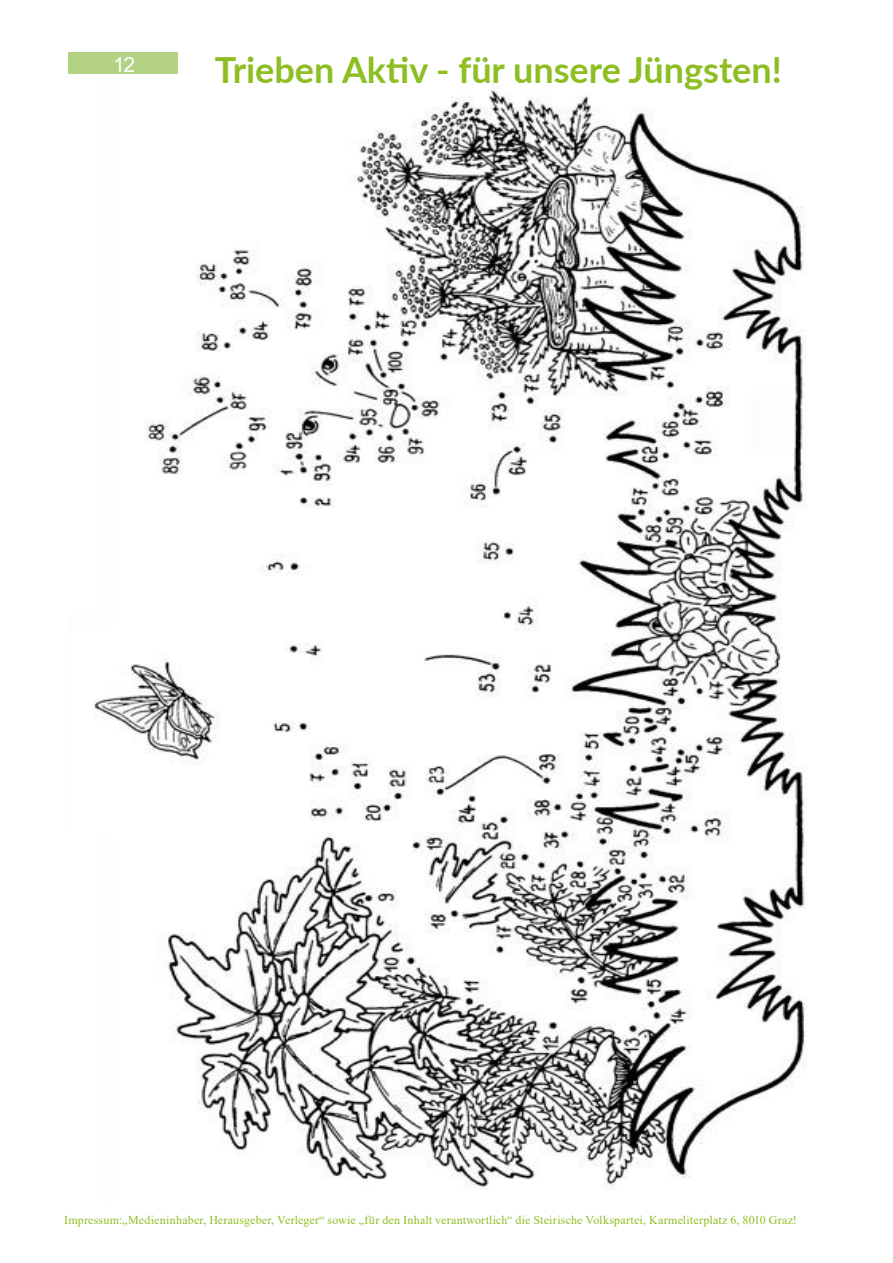
<style>
.page{position:relative;width:893px;height:1263px;background:#fff}
.page>*{position:absolute;margin:0;border:0;box-sizing:border-box;transform-origin:0 0}
.t1{font:700 36px "Lato";color:#8dbe22}
.t2{font:21px "Arial";color:#fff}
.t3{font:12px "Times New Roman";letter-spacing:.015em;color:#8dbe22}
</style>
<div class="page">
<div style="left:69px;top:52px;width:109px;height:22px;background:#b3d284"></div>
<img style="left:94px;top:84px;width:712px;height:1106px">
<h2 class="t2" style="left:113px;top:50px;width:24px">12</h2>
<h1 class="t1" style="left:215px;top:43px;width:569px">Trieben Aktiv - für unsere Jüngsten!</h1>
<p class="t3" style="left:64px;top:1212px;width:734px">Impressum:„Medieninhaber, Herausgeber, Verleger“ sowie „für den Inhalt verantwortlich“ die Steirische Volkspartei, Karmeliterplatz 6, 8010 Graz!</p>
</div>
